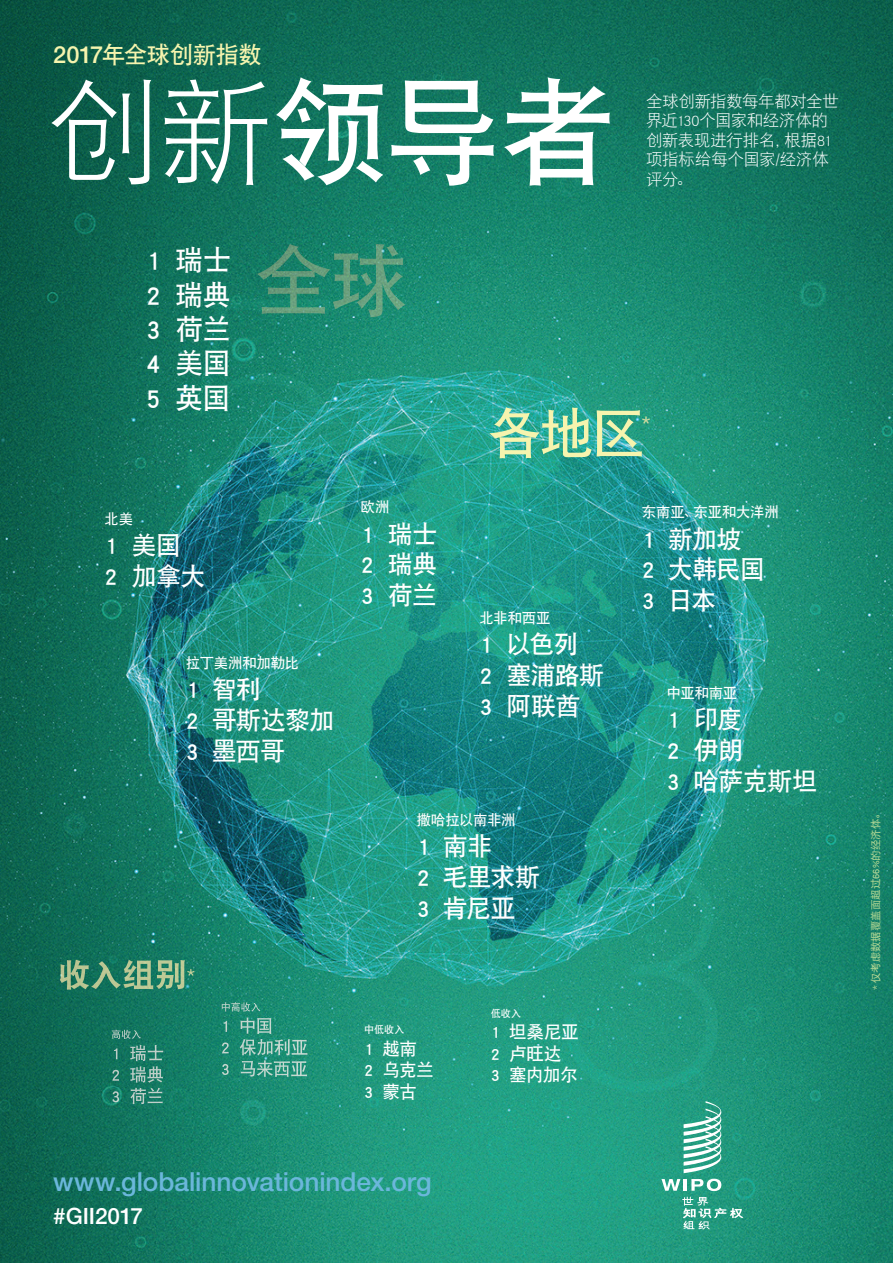
<style>
.page{position:relative;width:893px;height:1263px;background:#fff}
.page>*{position:absolute;margin:0;border:0;box-sizing:border-box;transform-origin:0 0}
.t1{font:116.1px "DFP Hei W7";color:#fff}
.t2{font:54.45px "DFP Hei W7";color:#f6f4ae}
.t3{font:28.35px/34.3px "DFP Hei W7";letter-spacing:-.045em;color:#fff;text-align:justify}
.t4{font:500 26.25px "Helvetica Neue LT Std";letter-spacing:-.005em;color:#6bb7db}
.t5{font:25.2px/30.6px "DFP Hei W7";letter-spacing:-.04em;color:#fff}
.t6{font:23.7px "DFP Hei W7";letter-spacing:-.03em;color:#f6f4ae}
.t7{font:500 22.5px "Helvetica Neue LT Std";letter-spacing:-.005em;color:#fff}
.t8{font:17.7px/21.5px "DFP Hei W7";letter-spacing:-.03em;color:#fff}
.t9{font:16.5px/19.5px "DFP Hei W3";letter-spacing:-.02em;color:#fff}
.t10{font:14.4px "DFP Hei W7";letter-spacing:-.02em;color:#fff}
.t11{font:10.5px "DFP Hei W5";letter-spacing:-.01em;color:#b8da95}
.t12{font:10.05px "DFP Hei W7";letter-spacing:-.015em;color:#fff}
.s1{font-family:"Helvetica Neue LT Std";font-weight:500}
.s2{font-family:"DFP Hei W3"}
</style>
<div class="page">
<img style="left:0;top:0;width:893px;height:1263px">
<img style="left:257px;top:244px;width:148px;height:73px">
<svg style="left:642px;top:416px;width:8px;height:8px"></svg>
<img style="left:60px;top:959px;width:125px;height:31px">
<svg style="left:187px;top:969px;width:8px;height:7px"></svg>
<img style="left:112px;top:1029px;width:29px;height:10px">
<img style="left:114px;top:1045px;width:49px;height:16px">
<img style="left:112px;top:1066px;width:51px;height:17px">
<img style="left:112px;top:1088px;width:51px;height:16px">
<img style="left:222px;top:1002px;width:38px;height:10px">
<img style="left:224px;top:1017px;width:47px;height:17px">
<img style="left:222px;top:1039px;width:86px;height:16px">
<img style="left:222px;top:1060px;width:85px;height:17px">
<svg style="left:661px;top:1179px;width:60px;height:12px"></svg>
<svg style="left:684px;top:1101px;width:37px;height:72px"></svg>
<svg style="left:682px;top:1197px;width:61px;height:32px;background:#4eae97"></svg>
<p class="t6" style="left:53px;top:42px;width:210px"><span class="s1">2017</span>年全球创新指数</p>
<h1 class="t1" style="left:45px;top:69px;width:573px"><span class="s2">创新</span>领导者</h1>
<p class="t9" style="left:646px;top:91px;width:195px">全球创新指数每年都对全世界近130个国家和经济体的创新表现进行排名，根据81项指标给每个国家/经济体评分。</p>
<p class="t3" style="left:146px;top:242px;width:87px">1 瑞士2 瑞典3 荷兰4 美国5 英国</p>
<p class="t10" style="left:105px;top:511px;width:30px">北美</p>
<p class="t5" style="left:105px;top:529px;width:103px">1 美国<br>2 加拿大</p>
<p class="t10" style="left:186px;top:655px;width:115px">拉丁美洲和加勒比</p>
<p class="t5" style="left:186px;top:674px;width:150px">1 智利<br>2 哥斯达黎加<br>3 墨西哥</p>
<p class="t10" style="left:361px;top:499px;width:30px">欧洲</p>
<p class="t5" style="left:361px;top:518px;width:78px;text-align:justify">1 瑞士2 瑞典3 荷兰</p>
<h2 class="t2" style="left:487px;top:403px;width:160px">各地区</h2>
<p class="t10" style="left:479px;top:610px;width:73px">北非和西亚</p>
<p class="t5" style="left:479px;top:629px;width:127px">1 以色列<br>2 塞浦路斯<br>3 阿联酋</p>
<p class="t10" style="left:642px;top:504px;width:138px">东南亚、东亚和大洋洲</p>
<p class="t5" style="left:642px;top:523px;width:124px">1 新加坡<br>2 大韩民国<br>3 日本</p>
<p class="t10" style="left:667px;top:685px;width:72px">中亚和南亚</p>
<p class="t5" style="left:667px;top:704px;width:152px">1 印度<br>2 伊朗<br>3 哈萨克斯坦</p>
<p class="t10" style="left:417px;top:812px;width:100px">撒哈拉以南非洲</p>
<p class="t5" style="left:417px;top:830px;width:125px">1 南非<br>2 毛里求斯<br>3 肯尼亚</p>
<p class="t12" style="left:364px;top:1024px;width:42px">中低收入</p>
<p class="t8" style="left:364px;top:1037px;width:71px">1 越南<br>2 乌克兰<br>3 蒙古</p>
<p class="t12" style="left:491px;top:1008px;width:32px">低收入</p>
<p class="t8" style="left:491px;top:1021px;width:90px">1 坦桑尼亚<br>2 卢旺达<br>3 塞内加尔</p>
<p class="t4" style="left:53px;top:1166px;width:380px">www.globalinnovationindex.org</p>
<p class="t7" style="left:53px;top:1202px;width:91px">#GII2017</p>
<p class="t11" style="left:870px;top:990px;width:183px;rotate:-90deg">* 仅考虑数据覆盖面超过66%的经济体。</p>
</div>
